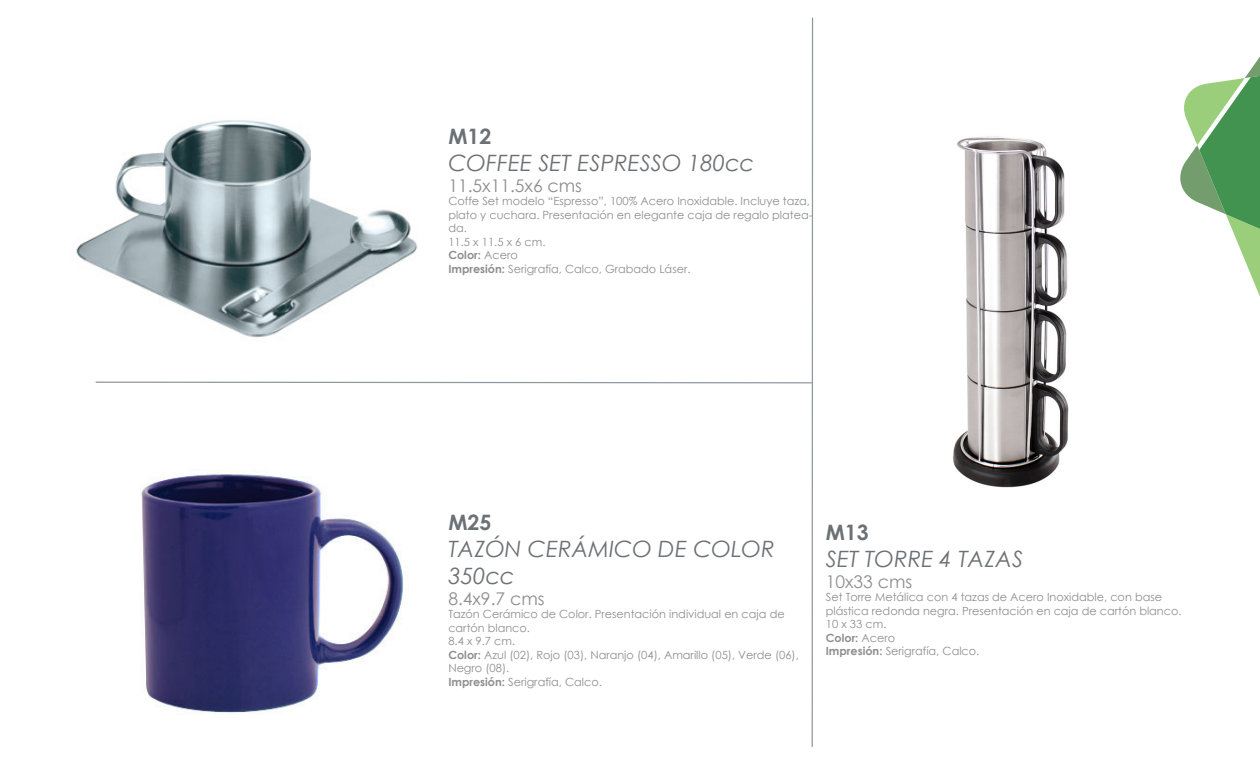
<style>
.page{position:relative;width:1260px;height:765px;background:#fff}
.page>*{position:absolute;margin:0;border:0;box-sizing:border-box;transform-origin:0 0}
.t1{font:italic 22.5px/27px "Century Gothic";color:#6c7175}
.t2{font:700 21.25px "Century Gothic";color:#6c7175}
.t3{font:17.5px "Century Gothic";color:#8e8e8f}
.t4{font:11.25px/13.5px "Century Gothic";color:#8e8e8f}
.t5{font:700 11.25px "Century Gothic";color:#8e8e8f}
.s1{font-weight:400}
.s2{font-weight:700}
</style>
<div class="page">
<svg style="left:1180px;top:56px;width:80px;height:241px"></svg>
<hr style="left:812px;top:18px;width:1px;height:729px;background:#8e989f">
<svg style="left:95px;top:381px;width:717px;height:3px"></svg>
<img style="left:76px;top:120px;width:342px;height:218px">
<img style="left:953px;top:136px;width:116px;height:352px">
<img style="left:141px;top:472px;width:263px;height:243px">
<p class="t2" style="left:448px;top:120px;width:44px">M12</p>
<p class="t1" style="left:448px;top:149px;width:308px">COFFEE SET ESPRESSO 180cc</p>
<p class="t3" style="left:448px;top:173px;width:135px">11.5x11.5x6 cms</p>
<p class="t4" style="left:448px;top:194px;width:366px">Coffe Set modelo “Espresso”, 100% Acero Inoxidable. Incluye taza, plato y cuchara. Presentación en elegante caja de regalo platea&shy;da.</p>
<p class="t4" style="left:448px;top:235px;width:99px">11.5 x 11.5 x 6 cm.</p>
<p class="t5" style="left:448px;top:246px;width:71px">Color: <span class="s1">Acero</span></p>
<p class="t4" style="left:448px;top:262px;width:244px"><span class="s2">Impresión:</span> Serigrafía, Calco, Grabado Láser.</p>
<p class="t2" style="left:448px;top:506px;width:44px">M25</p>
<p class="t1" style="left:448px;top:535px;width:328px">TAZÓN CERÁMICO DE COLOR<br>350cc</p>
<p class="t3" style="left:448px;top:586px;width:98px">8.4x9.7 cms</p>
<p class="t4" style="left:448px;top:607px;width:338px">Tazón Cerámico de Color. Presentación individual en caja de cartón blanco.</p>
<p class="t4" style="left:448px;top:634px;width:68px">8.4 x 9.7 cm.</p>
<p class="t4" style="left:448px;top:648px;width:352px"><span class="s2">Color:</span> Azul (02), Rojo (03), Naranjo (04), Amarillo (05), Verde (06),<br>Negro (08).</p>
<p class="t4" style="left:448px;top:675px;width:155px"><span class="s2">Impresión:</span> Serigrafía, Calco.</p>
<p class="t2" style="left:826px;top:516px;width:44px">M13</p>
<p class="t1" style="left:826px;top:545px;width:199px">SET TORRE 4 TAZAS</p>
<p class="t3" style="left:826px;top:569px;width:88px">10x33 cms</p>
<p class="t4" style="left:826px;top:590px;width:357px">Set Torre Metálica con 4 tazas de Acero Inoxidable, con base plástica redonda negra. Presentación en caja de cartón blanco.</p>
<p class="t4" style="left:826px;top:617px;width:62px">10 x 33 cm.</p>
<p class="t5" style="left:826px;top:629px;width:71px">Color: <span class="s1">Acero</span></p>
<p class="t4" style="left:826px;top:644px;width:155px"><span class="s2">Impresión:</span> Serigrafía, Calco.</p>
</div>
